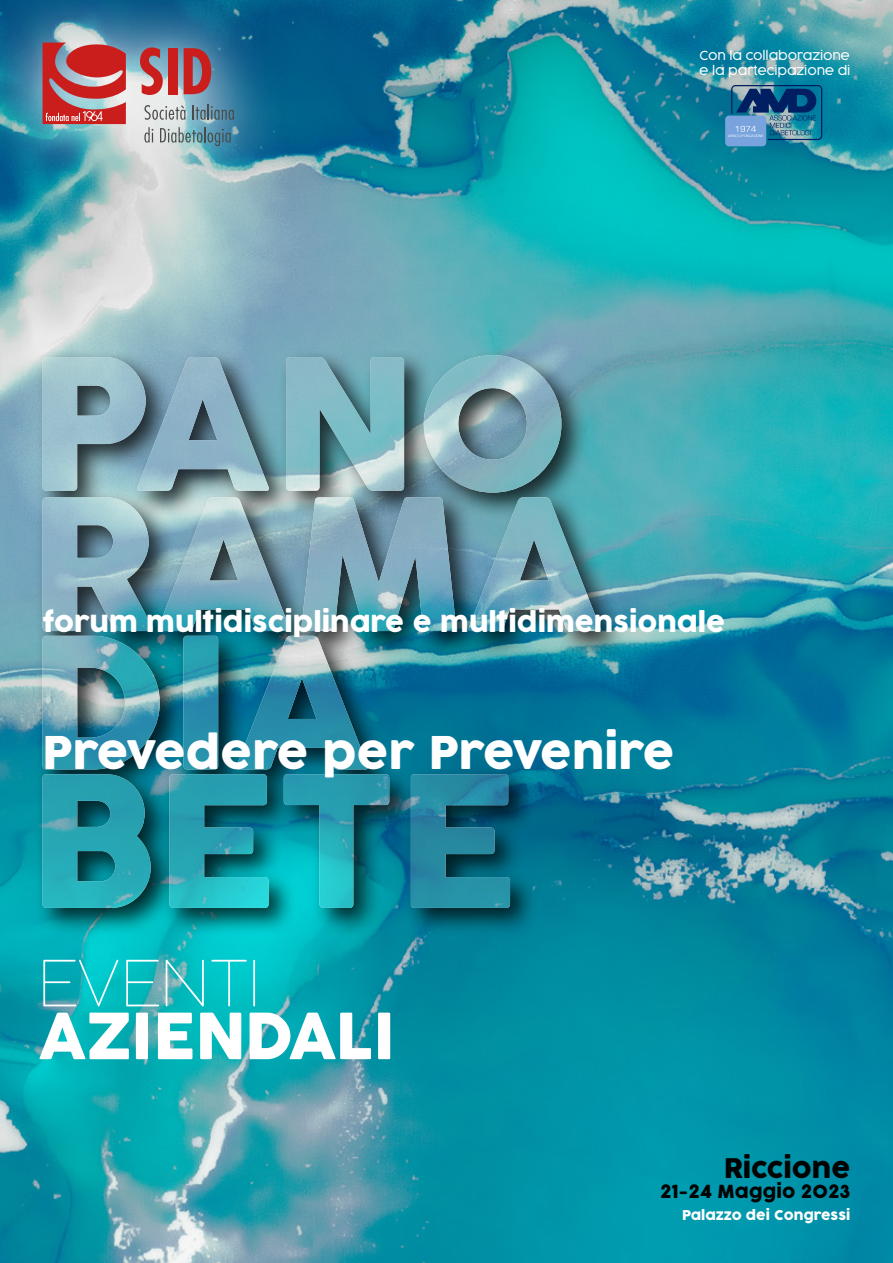
<style>
.page{position:relative;width:893px;height:1263px;background:#fff}
.page>*{position:absolute;margin:0;border:0;box-sizing:border-box;transform-origin:0 0}
.t1{font:62.7px "Cocogoose Pro";letter-spacing:-.005em;color:#fff}
.t2{font:100 62.7px "Cocogoose Pro";letter-spacing:-.005em;color:#fff}
.t3{font:45px "Cocogoose Pro";color:#fff}
.t4{font:27px "Cocogoose Pro";color:#fff}
.t5{font:27px "Cocogoose Pro";color:#010202}
.t6{font:18px "Cocogoose Pro";color:#010202}
.t7{font:13.5px "Cocogoose Pro";color:#fff}
.t8{font:300 12.45px/15px "Cocogoose Pro";letter-spacing:-.01em;color:#fff}
</style>
<div class="page">
<img style="left:0;top:0;width:893px;height:1263px">
<div style="left:34px;top:348px;width:593px;height:588px;background:#000;opacity:.75"></div>
<img style="left:43px;top:631px;width:557px;height:277px">
<img style="left:43px;top:355px;width:557px;height:276px">
<svg style="left:0;top:0;width:290px;height:202px"></svg>
<svg style="left:140px;top:47px;width:23px;height:48px"></svg>
<div style="left:168px;top:48px;width:9px;height:46px;background:#c91e1c"></div>
<svg style="left:184px;top:46px;width:27px;height:48px"></svg>
<svg style="left:144px;top:105px;width:41px;height:15px"></svg>
<svg style="left:192px;top:104px;width:42px;height:16px"></svg>
<svg style="left:144px;top:127px;width:9px;height:16px"></svg>
<svg style="left:160px;top:127px;width:71px;height:19px"></svg>
<svg style="left:43px;top:43px;width:83px;height:81px"></svg>
<div style="left:725px;top:116px;width:41px;height:30px;background:#78a3dd;border-radius:4px"></div>
<svg style="left:728px;top:84px;width:95px;height:57px"></svg>
<p class="t8" style="left:699px;top:48px;width:153px">Con la collaborazione e la partecipazione di</p>
<p class="t4" style="left:43px;top:603px;width:684px">forum multidisciplinare e multidimensionale</p>
<h2 class="t3" style="left:43px;top:722px;width:634px">Prevedere per Prevenire</h2>
<h1 class="t2" style="left:38px;top:942px;width:226px">EVENTI</h1>
<h1 class="t1" style="left:38px;top:994px;width:359px">AZIENDALI</h1>
<p class="t5" style="left:724px;top:1150px;width:128px">Riccione</p>
<p class="t6" style="left:660px;top:1179px;width:192px">21-24 Maggio 2023</p>
<p class="t7" style="left:682px;top:1206px;width:170px">Palazzo dei Congressi</p>
</div>
